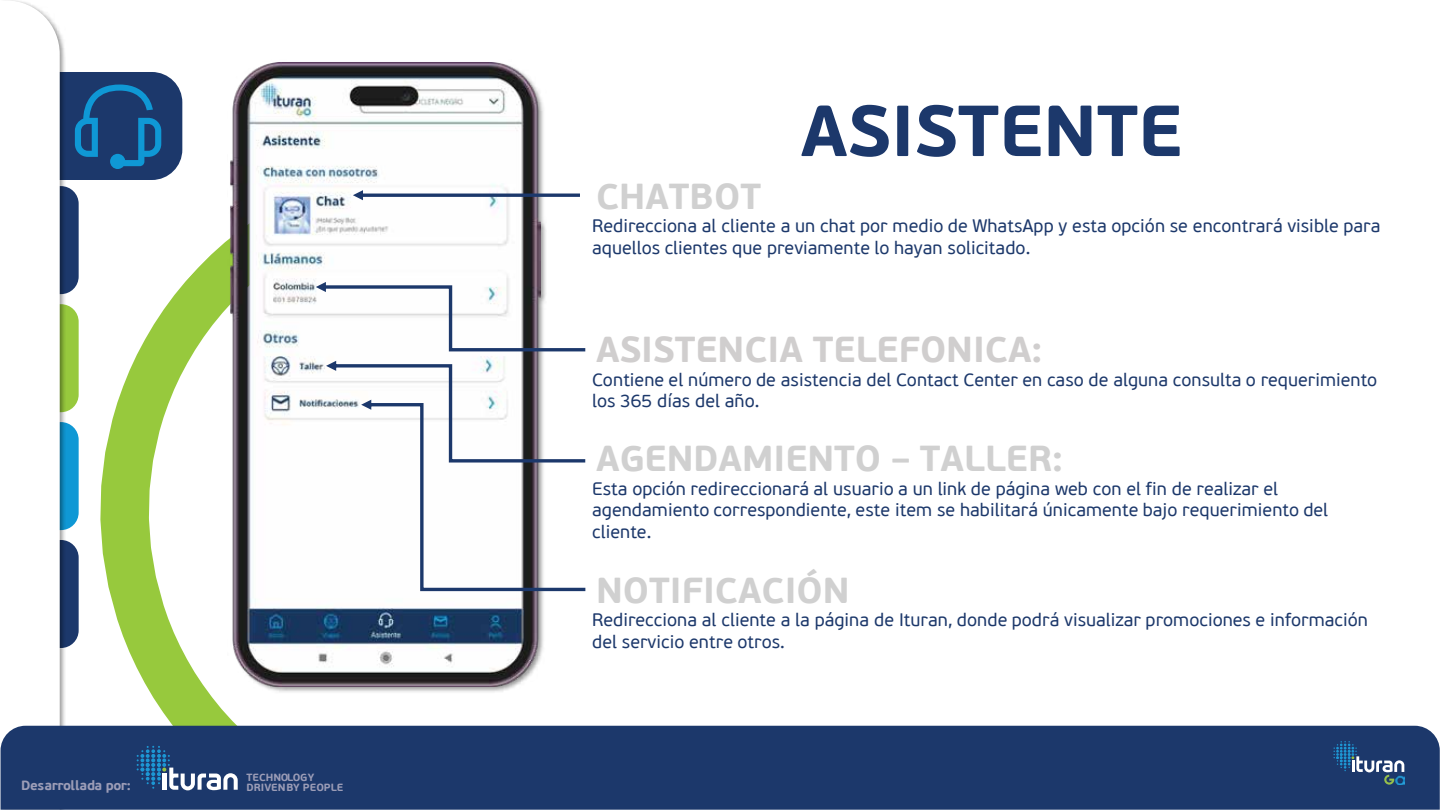
<style>
.page{position:relative;width:1440px;height:810px;background:#fff}
.page>*{position:absolute;margin:0;border:0;box-sizing:border-box;transform-origin:0 0}
.t1{font:700 72px "PF Beau Sans Pro";color:#1c386b}
.t2{font:700 36px "PF Beau Sans Pro";color:#d0d0d0}
.t3{font:700 36px "PF Beau Sans Pro";color:#d0cece}
.t4{font:18px/21.6px "PF Beau Sans Pro";color:#1c386b}
.t5{font:700 13.35px "PF Beau Sans Pro";letter-spacing:-.03em;color:#9c9db7}
.t6{font:700 10.35px "PF Beau Sans Pro";letter-spacing:-.005em;color:#9c9db7}
</style>
<div class="page">
<svg style="left:69px;top:166px;width:504px;height:560px"></svg>
<div style="left:0;top:540px;width:79px;height:108px;background:#1c386b;border-radius:18px"></div>
<div style="left:0;top:422px;width:79px;height:108px;background:#0f98d5;border-radius:18px"></div>
<div style="left:0;top:304px;width:79px;height:108px;background:#97c93d;border-radius:18px"></div>
<div style="left:0;top:186px;width:79px;height:108px;background:#1c386b;border-radius:18px"></div>
<div style="left:0;top:72px;width:182px;height:108px;background:#1c386b;border-radius:30px"></div>
<img style="left:10px;top:0;width:59px;height:726px">
<div style="left:0;top:1px;width:60px;height:809px;background:#fff"></div>
<div style="left:1px;top:726px;width:1439px;height:84px;background:#1c386b"></div>
<svg style="left:137px;top:746px;width:101px;height:44px;background:#41618c"></svg>
<img style="left:228px;top:62px;width:322px;height:634px">
<img style="left:231px;top:63px;width:310px;height:624px">
<svg style="left:75px;top:85px;width:86px;height:84px"></svg>
<img style="left:1333px;top:741px;width:72px;height:44px">
<svg style="left:1334px;top:741px;width:70px;height:44px;background:#385883"></svg>
<svg style="left:353px;top:190px;width:227px;height:10px"></svg>
<svg style="left:316px;top:282px;width:269px;height:69px"></svg>
<svg style="left:326px;top:361px;width:259px;height:230px"></svg>
<p class="t6" style="left:246px;top:771px;width:69px">TECHNOLOGY</p>
<p class="t5" style="left:21px;top:777px;width:111px">Desarrollada por:</p>
<p class="t6" style="left:246px;top:781px;width:98px">DRIVEN BY PEOPLE</p>
<h2 class="t2" style="left:596px;top:174px;width:166px">CHATBOT</h2>
<h1 class="t1" style="left:801px;top:86px;width:383px">ASISTENTE</h1>
<p class="t4" style="left:592px;top:216px;width:790px">Redirecciona al cliente a un chat por medio de WhatsApp y esta opción se encontrará visible para aquellos clientes que previamente lo hayan solicitado.</p>
<h2 class="t3" style="left:596px;top:327px;width:448px">ASISTENCIA TELEFONICA:</h2>
<p class="t4" style="left:592px;top:369px;width:787px">Contiene el número de asistencia del Contact Center en caso de alguna consulta o requerimiento los 365 días del año.</p>
<h2 class="t2" style="left:596px;top:436px;width:468px">AGENDAMIENTO – TALLER:</h2>
<p class="t4" style="left:592px;top:478px;width:737px">Esta opción redireccionará al usuario a un link de página web con el fin de realizar el agendamiento correspondiente, este item se habilitará únicamente bajo requerimiento del cliente.</p>
<h2 class="t2" style="left:596px;top:568px;width:255px">NOTIFICACIÓN</h2>
<p class="t4" style="left:592px;top:610px;width:777px">Redirecciona al cliente a la página de Ituran, donde podrá visualizar promociones e información del servicio entre otros.</p>
</div>
